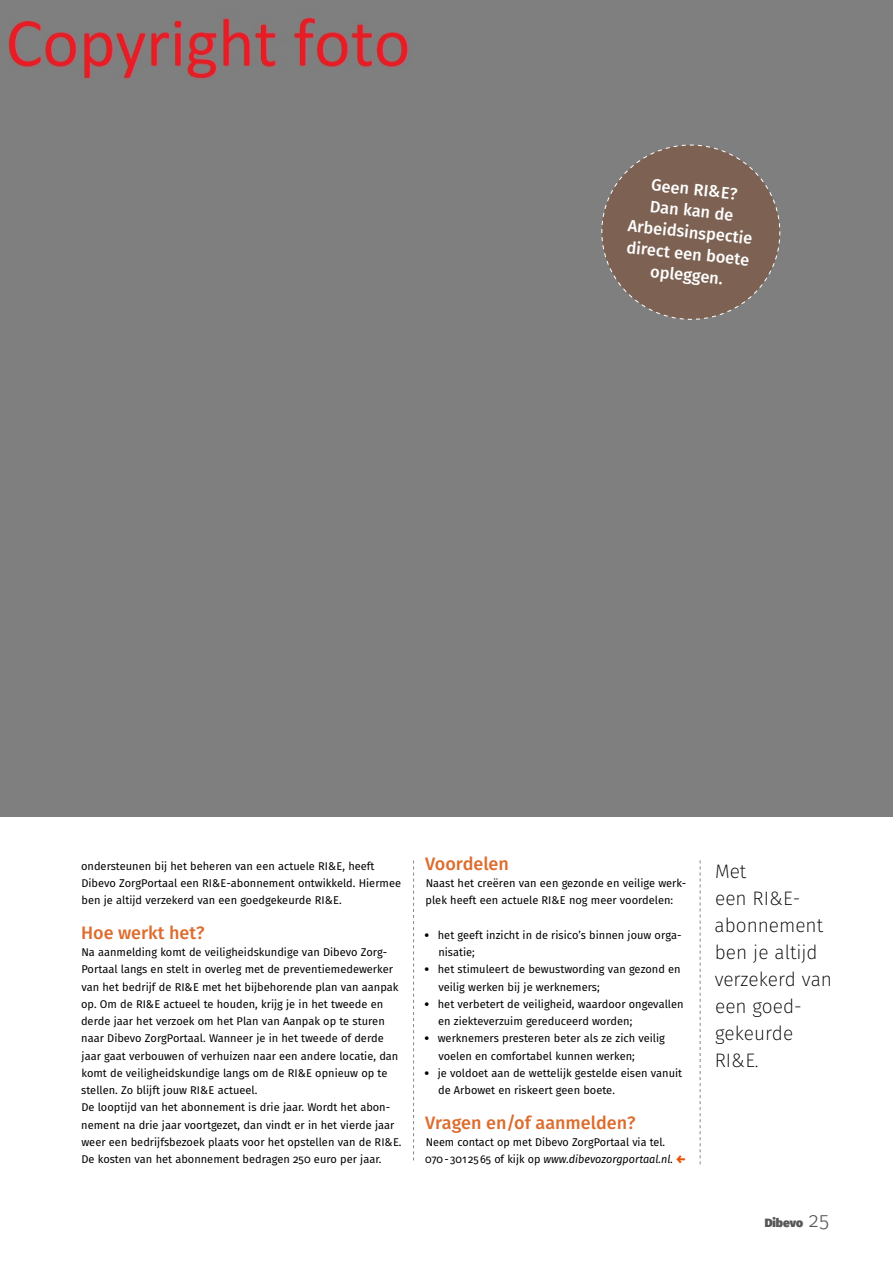
<style>
.page{position:relative;width:893px;height:1263px;background:#fff}
.page>*{position:absolute;margin:0;border:0;box-sizing:border-box;transform-origin:0 0}
.t1{font:200 19.5px/27px "Fira Sans";color:#000}
.t2{font:500 18px "Fira Sans";color:#dd6c2d}
.t3{font:500 16.5px/21.5px "Fira Sans";color:#fff;text-align:center}
.t4{font:900 12px "Fira Sans";color:#555756}
.t5{font:11.25px/17.2px "Fira Sans";color:#000}
.t6{font:11.25px/17.2px "Fira Sans";color:#000;scale:.96 1}
.s1{font-weight:900}
.s2{font-style:italic}
.s3{font-weight:900;color:#ec4f02}
.s4{font-weight:300;font-size:21px}
</style>
<div class="page">
<div style="left:0;top:0;width:893px;height:816px;background:#7f7f7f"></div>
<svg style="left:413px;top:860px;width:1px;height:300px"></svg>
<svg style="left:700px;top:860px;width:1px;height:304px"></svg>
<svg style="left:597px;top:140px;width:187px;height:184px;background:#7e6b60"></svg>
<h3 class="t3" style="left:634px;top:171px;width:125px;rotate:6deg">Geen RI&amp;E?<br>Dan kan de<br>Arbeidsinspectie direct een boete opleggen.</h3>
<p class="t5" style="left:81px;top:857px;width:322px">ondersteunen bij het beheren van een actuele RI&amp;E, heeft<br>Dibevo ZorgPortaal een RI&amp;E-abonnement ontwikkeld. Hiermee ben je altijd verzekerd van een goedgekeurde RI&amp;E.</p>
<h2 class="t2" style="left:81px;top:918px;width:125px">Hoe werkt het?</h2>
<p class="t5" style="left:81px;top:943px;width:322px">Na aanmelding komt de veiligheidskundige van Dibevo Zorg-Portaal langs en stelt in overleg met de preventiemedewerker van het bedrijf de RI&amp;E met het bijbehorende plan van aanpak op. Om de RI&amp;E actueel te houden, krijg je in het tweede en derde jaar het verzoek om het Plan van Aanpak op te sturen naar Dibevo ZorgPortaal. Wanneer je in het tweede of derde jaar gaat verbouwen of verhuizen naar een andere locatie, dan komt de veiligheidskundige langs om de RI&amp;E opnieuw op te stellen. Zo blijft jouw RI&amp;E actueel.<br>De looptijd van het abonnement is drie jaar. Wordt het abon&shy;nement na drie jaar voortgezet, dan vindt er in het vierde jaar weer een bedrijfsbezoek plaats voor het opstellen van de RI&amp;E.<br>De kosten van het abonnement bedragen 250 euro per jaar.</p>
<h2 class="t2" style="left:425px;top:849px;width:85px">Voordelen</h2>
<p class="t5" style="left:426px;top:874px;width:262px">Naast het creëren van een gezonde en veilige werk&shy;plek heeft een actuele RI&amp;E nog meer voordelen:</p>
<p class="t5" style="left:438px;top:926px;width:245px;text-indent:-13px"><span class="s1">•</span> het geeft inzicht in de risico’s binnen jouw orga&shy;nisatie;</p>
<p class="t5" style="left:438px;top:960px;width:244px;text-indent:-14px"><span class="s1">•</span> het stimuleert de bewustwording van gezond en veilig werken bij je werknemers;</p>
<p class="t5" style="left:438px;top:995px;width:247px;text-indent:-13px"><span class="s1">•</span> het verbetert de veiligheid, waardoor ongevallen en ziekteverzuim gereduceerd worden;</p>
<p class="t5" style="left:438px;top:1029px;width:228px;text-indent:-14px"><span class="s1">•</span> werknemers presteren beter als ze zich veilig voelen en comfortabel kunnen werken;</p>
<p class="t5" style="left:438px;top:1064px;width:246px;text-indent:-13px"><span class="s1">•</span> je voldoet aan de wettelijk gestelde eisen vanuit de Arbowet en riskeert geen boete.</p>
<h2 class="t2" style="left:425px;top:1108px;width:212px">Vragen en/of aanmelden?</h2>
<p class="t6" style="left:425px;top:1133px;width:273px">Neem contact op met Dibevo ZorgPortaal via tel.<br>070- 301 2565 of kijk op <span class="s2">www.dibevozorgportaal.nl.</span> <span class="s3">←</span></p>
<h1 class="t1" style="left:715px;top:857px;width:119px">Met<br>een RI&amp;E&shy;abonnement ben je altijd verzekerd van een goed&shy;gekeurde<br>RI&amp;E.</h1>
<p class="t4" style="left:765px;top:1212px;width:66px">Dibevo <span class="s4">25</span></p>
</div>
